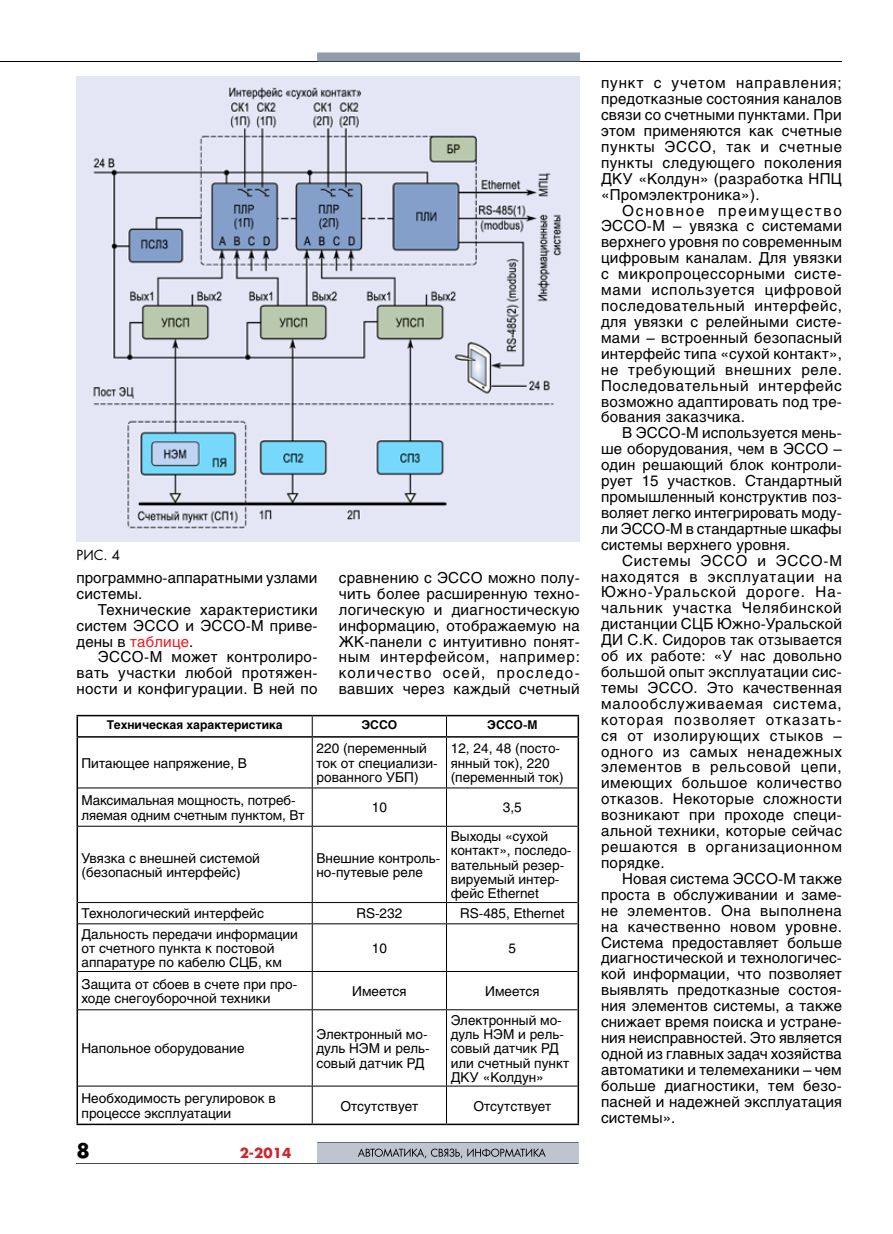
<style>
.page{position:relative;width:893px;height:1234px;background:#fff}
.page>*{position:absolute;margin:0;border:0;box-sizing:border-box;transform-origin:0 0}
.t1{font:15px/15.9px "Helios";letter-spacing:.02em;color:#000;text-align:justify}
.t2{font:15px/15.9px "Helios";color:#000}
.t3{font:13.5px/14.2px "Helios";color:#000}
.t4{font:700 13.5px "AG Fatum";color:#d2232a}
.t5{font:13.5px "AG Fatum";color:#000}
.t6{font:700 12px "Helios";color:#000}
.s1{color:#ed1c24}
</style>
<div class="page">
<hr style="left:0;top:61px;width:842px;height:1px;background:#000">
<div style="left:318px;top:53px;width:261px;height:8px;background:#909caa"></div>
<div style="left:317px;top:1142px;width:261px;height:20px;background:#bfc5ce"></div>
<svg style="left:358px;top:1148px;width:188px;height:10px"></svg>
<hr style="left:76px;top:1162px;width:502px;height:1px;background:#000">
<hr style="left:317px;top:1142px;width:261px;height:1px;background:#000">
<hr style="left:78px;top:787px;width:234px;height:1px;background:#000">
<hr style="left:312px;top:787px;width:134px;height:1px;background:#000">
<hr style="left:446px;top:787px;width:132px;height:1px;background:#000">
<hr style="left:78px;top:825px;width:234px;height:1px;background:#000">
<hr style="left:312px;top:825px;width:134px;height:1px;background:#000">
<hr style="left:446px;top:825px;width:132px;height:1px;background:#000">
<hr style="left:78px;top:902px;width:234px;height:1px;background:#000">
<hr style="left:312px;top:902px;width:134px;height:1px;background:#000">
<hr style="left:446px;top:902px;width:132px;height:1px;background:#000">
<hr style="left:78px;top:923px;width:234px;height:1px;background:#000">
<hr style="left:312px;top:923px;width:134px;height:1px;background:#000">
<hr style="left:446px;top:923px;width:132px;height:1px;background:#000">
<hr style="left:78px;top:970px;width:234px;height:1px;background:#000">
<hr style="left:312px;top:970px;width:134px;height:1px;background:#000">
<hr style="left:446px;top:970px;width:132px;height:1px;background:#000">
<hr style="left:78px;top:1009px;width:234px;height:1px;background:#000">
<hr style="left:312px;top:1009px;width:134px;height:1px;background:#000">
<hr style="left:446px;top:1009px;width:132px;height:1px;background:#000">
<hr style="left:78px;top:1085px;width:234px;height:1px;background:#000">
<hr style="left:312px;top:1085px;width:134px;height:1px;background:#000">
<hr style="left:446px;top:1085px;width:132px;height:1px;background:#000">
<svg style="left:312px;top:716px;width:1px;height:20px"></svg>
<svg style="left:446px;top:716px;width:1px;height:20px"></svg>
<hr style="left:312px;top:737px;width:1px;height:50px;background:#000">
<hr style="left:446px;top:737px;width:1px;height:50px;background:#000">
<hr style="left:312px;top:788px;width:1px;height:37px;background:#000">
<hr style="left:446px;top:788px;width:1px;height:37px;background:#000">
<hr style="left:312px;top:826px;width:1px;height:76px;background:#000">
<hr style="left:446px;top:826px;width:1px;height:76px;background:#000">
<svg style="left:312px;top:902px;width:1px;height:21px"></svg>
<svg style="left:446px;top:902px;width:1px;height:21px"></svg>
<hr style="left:312px;top:924px;width:1px;height:46px;background:#000">
<hr style="left:446px;top:924px;width:1px;height:46px;background:#000">
<hr style="left:312px;top:971px;width:1px;height:38px;background:#000">
<hr style="left:446px;top:971px;width:1px;height:38px;background:#000">
<hr style="left:312px;top:1009px;width:1px;height:76px;background:#000">
<hr style="left:446px;top:1009px;width:1px;height:76px;background:#000">
<hr style="left:312px;top:1086px;width:1px;height:37px;background:#000">
<hr style="left:446px;top:1086px;width:1px;height:37px;background:#000">
<hr style="left:77px;top:737px;width:1px;height:50px;background:#000">
<hr style="left:578px;top:737px;width:1px;height:50px;background:#000">
<hr style="left:77px;top:787px;width:1px;height:39px;background:#000">
<hr style="left:578px;top:787px;width:1px;height:39px;background:#000">
<hr style="left:77px;top:826px;width:1px;height:76px;background:#000">
<hr style="left:578px;top:826px;width:1px;height:76px;background:#000">
<svg style="left:77px;top:902px;width:1px;height:21px"></svg>
<svg style="left:578px;top:902px;width:1px;height:21px"></svg>
<hr style="left:77px;top:923px;width:1px;height:48px;background:#000">
<hr style="left:578px;top:923px;width:1px;height:48px;background:#000">
<hr style="left:77px;top:971px;width:1px;height:38px;background:#000">
<hr style="left:578px;top:971px;width:1px;height:38px;background:#000">
<hr style="left:77px;top:1009px;width:1px;height:76px;background:#000">
<hr style="left:578px;top:1009px;width:1px;height:76px;background:#000">
<hr style="left:77px;top:1085px;width:1px;height:38px;background:#000">
<hr style="left:578px;top:1085px;width:1px;height:38px;background:#000">
<hr style="left:77px;top:1123px;width:235px;height:1px;background:#000">
<hr style="left:312px;top:1123px;width:134px;height:1px;background:#000">
<hr style="left:446px;top:1123px;width:133px;height:1px;background:#000">
<hr style="left:77px;top:714px;width:235px;height:2px;background:#000">
<svg style="left:77px;top:716px;width:1px;height:20px"></svg>
<hr style="left:312px;top:714px;width:134px;height:2px;background:#000">
<hr style="left:446px;top:714px;width:133px;height:2px;background:#000">
<svg style="left:578px;top:716px;width:1px;height:20px"></svg>
<hr style="left:77px;top:736px;width:235px;height:1px;background:#000">
<hr style="left:312px;top:736px;width:134px;height:1px;background:#000">
<hr style="left:446px;top:736px;width:133px;height:1px;background:#000">
<img style="left:77px;top:77px;width:503px;height:464px">
<p class="t5" style="left:77px;top:546px;width:45px">РИС. 4</p>
<p class="t1" style="left:339px;top:569px;width:243px">сравнению с ЭССО можно полу&shy;чить более расширенную техно&shy;логическую и диагностическую информацию, отображаемую на ЖК-панели с интуитивно понят&shy;ным интерфейсом, например: количество осей, проследо&shy;вавших через каждый счетный</p>
<p class="t2" style="left:77px;top:569px;width:242px">программно-аппаратными узлами системы.</p>
<p class="t1" style="left:77px;top:601px;width:243px;text-indent:21px">Технические характеристики систем ЭССО и ЭССО-М приве&shy;дены в <span class="s1">таблице</span>.</p>
<p class="t1" style="left:77px;top:649px;width:242px;text-indent:21px">ЭССО-М может контролиро&shy;вать участки любой протяжен&shy;ности и конфигурации. В ней по</p>
<p class="t6" style="left:107px;top:717px;width:177px">Техническая характеристика</p>
<p class="t6" style="left:361px;top:717px;width:36px">ЭССО</p>
<p class="t6" style="left:487px;top:717px;width:52px">ЭССО-М</p>
<p class="t3" style="left:82px;top:755px;width:167px">Питающее напряжение, В</p>
<p class="t3" style="left:316px;top:741px;width:123px">220 (переменный ток от специализи&shy;рованного УБП)</p>
<p class="t3" style="left:451px;top:741px;width:114px">12, 24, 48 (посто&shy;янный ток), 220 (переменный ток)</p>
<p class="t3" style="left:82px;top:793px;width:225px">Максимальная мощность, потреб&shy;ляемая одним счетным пунктом, Вт</p>
<p class="t3" style="left:372px;top:800px;width:17px">10</p>
<p class="t3" style="left:503px;top:800px;width:20px">3,5</p>
<p class="t3" style="left:82px;top:850px;width:180px">Увязка с внешней системой (безопасный интерфейс)</p>
<p class="t3" style="left:316px;top:850px;width:125px">Внешние контроль&shy;но-путевые реле</p>
<p class="t3" style="left:451px;top:828px;width:122px">Выходы «сухой контакт», последо&shy;вательный резер&shy;вируемый интер&shy;фейс Ethernet</p>
<p class="t3" style="left:82px;top:906px;width:184px">Технологический интерфейс</p>
<p class="t3" style="left:356px;top:906px;width:48px">RS-232</p>
<p class="t3" style="left:460px;top:906px;width:106px">RS-485, Ethernet</p>
<p class="t3" style="left:82px;top:926px;width:218px">Дальность передачи информации от счетного пункта к постовой аппаратуре по кабелю СЦБ, км</p>
<p class="t3" style="left:372px;top:940px;width:17px">10</p>
<p class="t3" style="left:509px;top:940px;width:9px">5</p>
<p class="t3" style="left:82px;top:976px;width:217px">Защита от сбоев в счете при про&shy;ходе снегоуборочной техники</p>
<p class="t3" style="left:352px;top:983px;width:56px">Имеется</p>
<p class="t3" style="left:485px;top:983px;width:56px">Имеется</p>
<p class="t3" style="left:82px;top:1040px;width:164px">Напольное оборудование</p>
<p class="t3" style="left:451px;top:1012px;width:120px">Электронный мо&shy;дуль НЭМ и рель&shy;совый датчик РД или счетный пункт<br>ДКУ «Колдун»</p>
<p class="t3" style="left:316px;top:1026px;width:115px">Электронный мо&shy;дуль НЭМ и рель&shy;совый датчик РД</p>
<p class="t3" style="left:82px;top:1090px;width:196px">Необходимость регулировок в процессе эксплуатации</p>
<p class="t3" style="left:340px;top:1098px;width:80px">Отсутствует</p>
<p class="t3" style="left:473px;top:1098px;width:80px">Отсутствует</p>
<p class="t4" style="left:240px;top:1143px;width:53px">2-2014</p>
<p class="t1" style="left:601px;top:75px;width:242px">пункт с учетом направления; предотказные состояния каналов связи со счетными пунктами. При этом применяются как счетные пункты ЭССО, так и счетные пункты следующего поколения ДКУ «Колдун» (разработка НПЦ «Промэлектроника»).</p>
<p class="t1" style="left:601px;top:202px;width:243px;text-indent:21px">Основное преимущество ЭССО-М – увязка с системами верхнего уровня по современным цифровым каналам. Для увязки с микропроцессорными систе&shy;мами используется цифровой последовательный интерфейс, для увязки с релейными систе&shy;мами – встроенный безопасный интерфейс типа «сухой контакт», не требующий внешних реле.<br>Последовательный интерфейс возможно адаптировать под тре&shy;бования заказчика.</p>
<p class="t1" style="left:601px;top:425px;width:243px;text-indent:21px">В ЭССО-М используется мень&shy;ше оборудования, чем в ЭССО – один решающий блок контроли&shy;рует 15 участков. Стандартный промышленный конструктив поз&shy;воляет легко интегрировать моду&shy;ли ЭССО-М в стандартные шкафы системы верхнего уровня.</p>
<p class="t1" style="left:601px;top:552px;width:243px;text-indent:21px">Системы ЭССО и ЭССО-М находятся в эксплуатации на Южно-Уральской дороге. На&shy;чальник участка Челябинской дистанции СЦБ Южно-Уральской ДИ С.К. Сидоров так отзывается об их работе: «У нас довольно большой опыт эксплуатации сис&shy;темы ЭССО. Это качественная малообслуживаемая система, которая позволяет отказать&shy;ся от изолирующих стыков – одного из самых ненадежных элементов в рельсовой цепи, имеющих большое количество отказов. Некоторые сложности возникают при проходе специ&shy;альной техники, которые сейчас решаются в организационном порядке.</p>
<p class="t1" style="left:601px;top:870px;width:243px;text-indent:21px">Новая система ЭССО-М также проста в обслуживании и заме&shy;не элементов. Она выполнена на качественно новом уровне.<br>Система предоставляет больше диагностической и технологичес&shy;кой информации, что позволяет выявлять предотказные состоя&shy;ния элементов системы, а также снижает время поиска и устране&shy;ния неисправностей. Это является одной из главных задач хозяйства автоматики и телемеханики – чем больше диагностики, тем безо&shy;пасней и надежней эксплуатация системы».</p>
</div>
